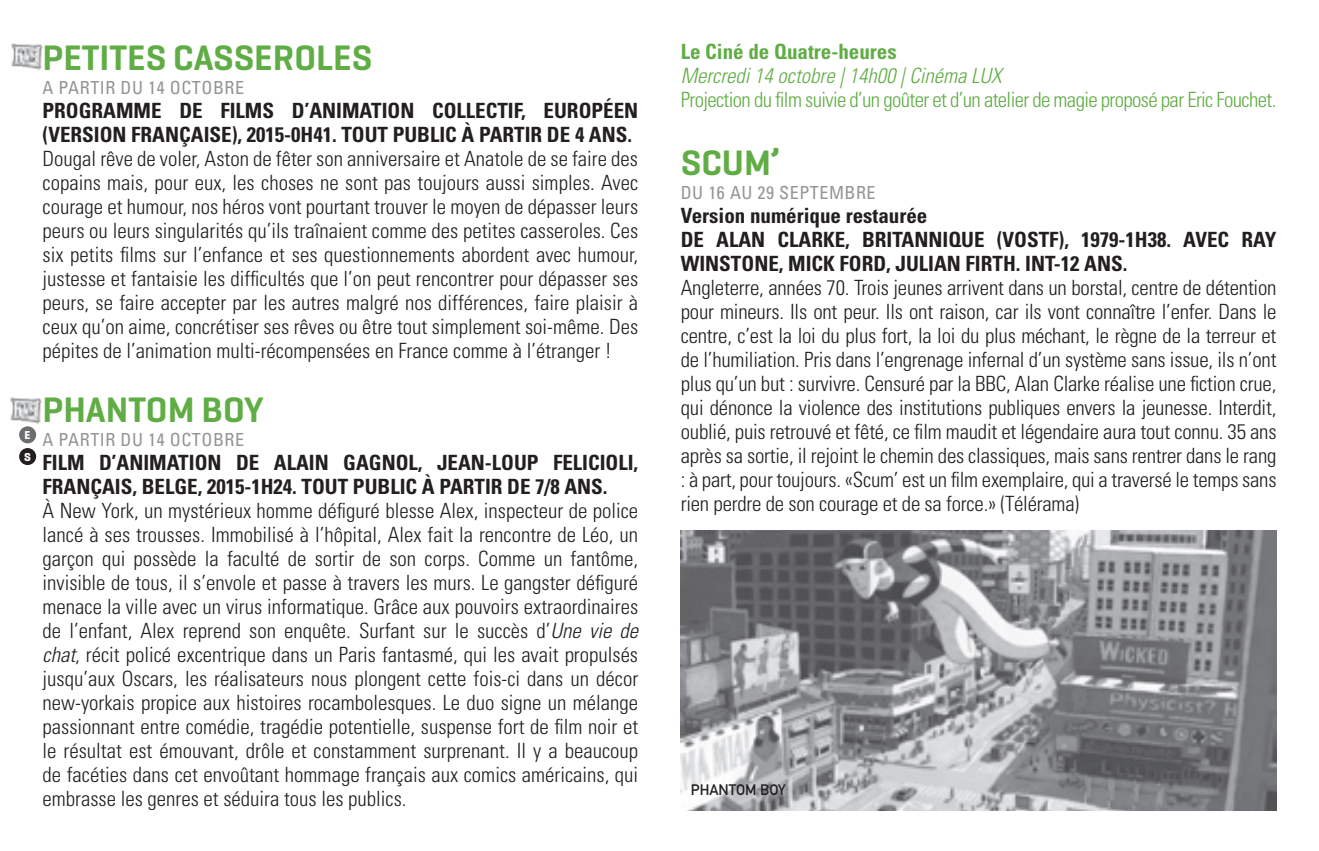
<style>
.page{position:relative;width:1319px;height:851px;background:#fff}
.page>*{position:absolute;margin:0;border:0;box-sizing:border-box;transform-origin:0 0}
.t1{font:600 36px "Geogrotesque";color:#60ad45}
.t2{font:300 condensed 21px/24px "Univers";color:#231f20;text-align:justify}
.t3{font:700 condensed 21px/24px "Univers";color:#231f20}
.t4{font:300 condensed 21px "Univers";letter-spacing:-.03em;color:#60ad45}
.t5{font:italic 300 condensed 21px "Univers";color:#60ad45}
.t6{font:700 condensed 21px "Univers";color:#60ad45}
.t7{font:condensed 18px "Univers";letter-spacing:.03em;color:#939598}
.t8{font:15px "DIN Mittelschrift";color:#231f20}
.t9{font:700 11.7px/21.6px "Geogrotesque";color:#fff}
.s1{font-style:italic}
</style>
<div class="page">
<img style="left:680px;top:530px;width:596px;height:280px">
<img style="left:11px;top:43px;width:32px;height:27px">
<img style="left:10px;top:397px;width:32px;height:27px">
<div style="left:19px;top:426px;width:17px;height:17px;background:#6c6d70;border-radius:50%"></div>
<div style="left:19px;top:448px;width:17px;height:17px;background:#231f20;border-radius:50%"></div>
<p class="t9" style="left:24px;top:424px;width:8px">E<br>S</p>
<h1 class="t1" style="left:43px;top:35px;width:331px">PETITES CASSEROLES</h1>
<p class="t7" style="left:43px;top:76px;width:203px">A PARTIR DU 14 OCTOBRE</p>
<p class="t3" style="left:43px;top:98px;width:597px">PROGRAMME DE FILMS D’ANIMATION COLLECTIF, EUROPÉEN (VERSION FRANÇAISE), 2015-0H41. TOUT PUBLIC À PARTIR DE 4 ANS.</p>
<p class="t2" style="left:43px;top:146px;width:597px">Dougal rêve de voler, Aston de fêter son anniversaire et Anatole de se faire des copains mais, pour eux, les choses ne sont pas toujours aussi simples. Avec courage et humour, nos héros vont pourtant trouver le moyen de dépasser leurs peurs ou leurs singularités qu’ils traînaient comme des petites casseroles. Ces six petits films sur l’enfance et ses questionnements abordent avec humour, justesse et fantaisie les difficultés que l’on peut rencontrer pour dépasser ses peurs, se faire accepter par les autres malgré nos différences, faire plaisir à ceux qu’on aime, concrétiser ses rêves ou être tout simplement soi-même. Des pépites de l’animation multi-récompensées en France comme à l’étranger !</p>
<h1 class="t1" style="left:43px;top:387px;width:223px">PHANTOM BOY</h1>
<p class="t7" style="left:43px;top:428px;width:203px">A PARTIR DU 14 OCTOBRE</p>
<p class="t3" style="left:43px;top:450px;width:597px">FILM D’ANIMATION DE ALAIN GAGNOL, JEAN-LOUP FELICIOLI,<br>FRANÇAIS, BELGE, 2015-1H24. TOUT PUBLIC À PARTIR DE 7/8 ANS.</p>
<p class="t2" style="left:43px;top:498px;width:597px">À New York, un mystérieux homme défiguré blesse Alex, inspecteur de police lancé à ses trousses. Immobilisé à l’hôpital, Alex fait la rencontre de Léo, un garçon qui possède la faculté de sortir de son corps. Comme un fantôme, invisible de tous, il s’envole et passe à travers les murs. Le gangster défiguré menace la ville avec un virus informatique. Grâce aux pouvoirs extraordinaires de l’enfant, Alex reprend son enquête. Surfant sur le succès d’<span class="s1">Une vie de chat</span>, récit policé excentrique dans un Paris fantasmé, qui les avait propulsés jusqu’aux Oscars, les réalisateurs nous plongent cette fois-ci dans un décor new-yorkais propice aux histoires rocambolesques. Le duo signe un mélange passionnant entre comédie, tragédie potentielle, suspense fort de film noir et le résultat est émouvant, drôle et constamment surprenant. Il y a beaucoup de facéties dans cet envoûtant hommage français aux comics américains, qui embrasse les genres et séduira tous les publics.</p>
<p class="t6" style="left:680px;top:39px;width:217px">Le Ciné de Quatre-heures</p>
<p class="t5" style="left:680px;top:63px;width:322px">Mercredi 14 octobre | 14h00 | Cinéma LUX</p>
<p class="t4" style="left:680px;top:87px;width:597px">Projection du film suivie d’un goûter et d’un atelier de magie proposé par Eric Fouchet.</p>
<h1 class="t1" style="left:680px;top:140px;width:101px">SCUM’</h1>
<p class="t7" style="left:680px;top:181px;width:196px">DU 16 AU 29 SEPTEMBRE</p>
<p class="t3" style="left:680px;top:203px;width:597px">Version numérique restaurée<br>DE ALAN CLARKE, BRITANNIQUE (VOSTF), 1979-1H38. AVEC RAY<br>WINSTONE, MICK FORD, JULIAN FIRTH. INT-12 ANS.</p>
<p class="t2" style="left:680px;top:275px;width:597px">Angleterre, années 70. Trois jeunes arrivent dans un borstal, centre de détention pour mineurs. Ils ont peur. Ils ont raison, car ils vont connaître l’enfer. Dans le centre, c’est la loi du plus fort, la loi du plus méchant, le règne de la terreur et de l’humiliation. Pris dans l’engrenage infernal d’un système sans issue, ils n’ont plus qu’un but : survivre. Censuré par la BBC, Alan Clarke réalise une fiction crue, qui dénonce la violence des institutions publiques envers la jeunesse. Interdit, oublié, puis retrouvé et fêté, ce film maudit et légendaire aura tout connu. 35 ans après sa sortie, il rejoint le chemin des classiques, mais sans rentrer dans le rang : à part, pour toujours. «Scum’ est un film exemplaire, qui a traversé le temps sans rien perdre de son courage et de sa force.» (Télérama)</p>
<p class="t8" style="left:690px;top:781px;width:96px">PHANTOM BOY</p>
</div>
